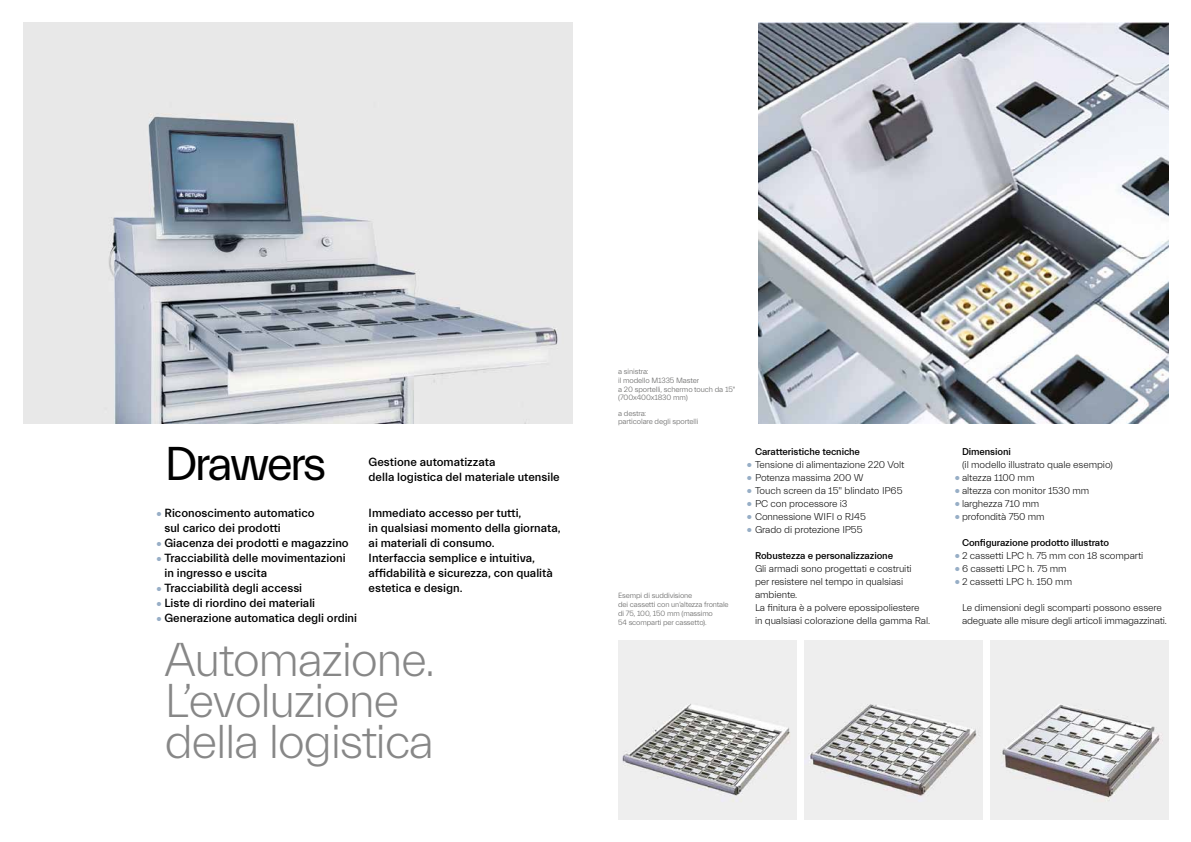
<style>
.page{position:relative;width:1191px;height:842px;background:#fff}
.page>*{position:absolute;margin:0;border:0;box-sizing:border-box;transform-origin:0 0}
.t1{font:300 48px/41px "Everett";letter-spacing:-.03em;color:#878787}
.t2{font:48px "Everett";letter-spacing:-.065em;color:#000}
.t3{font:500 12px/15px "Everett";color:#000}
.t4{font:300 10px/13px "Everett";letter-spacing:-.01em;color:#000}
.t5{font:500 10px "Everett";letter-spacing:-.01em;color:#000}
.t6{font:300 8px/13px "Everett";color:#97aec6;text-align:justify}
.t7{font:300 7.7px/8.1px "Everett";letter-spacing:-.015em;color:#575756}
.t8{font:300 7.6px/9.1px "Everett";letter-spacing:-.015em;color:#575756}
</style>
<div class="page">
<img style="left:23px;top:23px;width:550px;height:401px">
<img style="left:758px;top:23px;width:410px;height:401px">
<img style="left:618px;top:641px;width:178px;height:178px">
<img style="left:804px;top:641px;width:178px;height:178px">
<img style="left:990px;top:641px;width:178px;height:178px">
<h1 class="t2" style="left:164px;top:438px;width:164px">Drawers</h1>
<p class="t3" style="left:164px;top:506px;width:194px">Riconoscimento automatico<br>sul carico dei prodotti<br>Giacenza dei prodotti e magazzino<br>Tracciabilità delle movimentazioni in ingresso e uscita<br>Tracciabilità degli accessi<br>Liste di riordino dei materiali<br>Generazione automatica degli ordini</p>
<p class="t3" style="left:369px;top:505px;width:193px">Immediato accesso per tutti,<br>in qualsiasi momento della giornata, ai materiali di consumo.<br>Interfaccia semplice e intuitiva, affidabilità e sicurezza, con qualità estetica e design.</p>
<h1 class="t1" style="left:164px;top:641px;width:272px">Automazione.<br>L’evoluzione della logistica</h1>
<p class="t3" style="left:369px;top:455px;width:193px">Gestione automatizzata<br>della logistica del materiale utensile</p>
<p class="t6" style="left:156px;top:506px;width:7px">●</p>
<p class="t6" style="left:156px;top:535px;width:7px;line-height:15px">● ●</p>
<p class="t6" style="left:156px;top:580px;width:7px;line-height:15px">● ● ●</p>
<p class="t7" style="left:618px;top:367px;width:83px;line-height:9.2px">a sinistra:<br>il modello M1335 Master</p>
<p class="t7" style="left:618px;top:385px;width:118px">a 20 sportelli, schermo touch da 15'' (700x400x1830 mm)</p>
<p class="t7" style="left:618px;top:409px;width:82px">a destra:<br>particolare degli sportelli</p>
<p class="t8" style="left:618px;top:591px;width:112px">Esempi di suddivisione<br>dei cassetti con un’altezza frontale di 75, 100, 150 mm (massimo<br>54 scomparti per cassetto).</p>
<p class="t5" style="left:755px;top:446px;width:107px">Caratteristiche tecniche</p>
<p class="t4" style="left:755px;top:458px;width:151px">Tensione di alimentazione 220 Volt<br>Potenza massima 200 W<br>Touch screen da 15'' blindato IP65<br>PC con processore i3<br>Connessione WIFI o RJ45<br>Grado di protezione IP55</p>
<p class="t5" style="left:755px;top:550px;width:140px">Robustezza e personalizzazione</p>
<p class="t4" style="left:755px;top:562px;width:177px">Gli armadi sono progettati e costruiti<br>per resistere nel tempo in qualsiasi ambiente.<br>La finitura è a polvere epossipoliestere<br>in qualsiasi colorazione della gamma Ral.</p>
<p class="t6" style="left:747px;top:457px;width:7px">● ● ● ● ● ●</p>
<p class="t5" style="left:962px;top:446px;width:50px">Dimensioni</p>
<p class="t4" style="left:962px;top:458px;width:152px">(il modello illustrato quale esempio) altezza 1100 mm<br>altezza con monitor 1530 mm larghezza 710 mm<br>profondità 750 mm</p>
<p class="t5" style="left:962px;top:537px;width:149px">Configurazione prodotto illustrato</p>
<p class="t4" style="left:962px;top:549px;width:183px">2 cassetti LPC h. 75 mm con 18 scomparti<br>6 cassetti LPC h. 75 mm<br>2 cassetti LPC h. 150 mm</p>
<p class="t4" style="left:962px;top:601px;width:206px">Le dimensioni degli scomparti possono essere adeguate alle misure degli articoli immagazzinati.</p>
<p class="t6" style="left:955px;top:470px;width:7px">● ● ● ●</p>
<p class="t6" style="left:955px;top:548px;width:7px">● ● ●</p>
</div>
